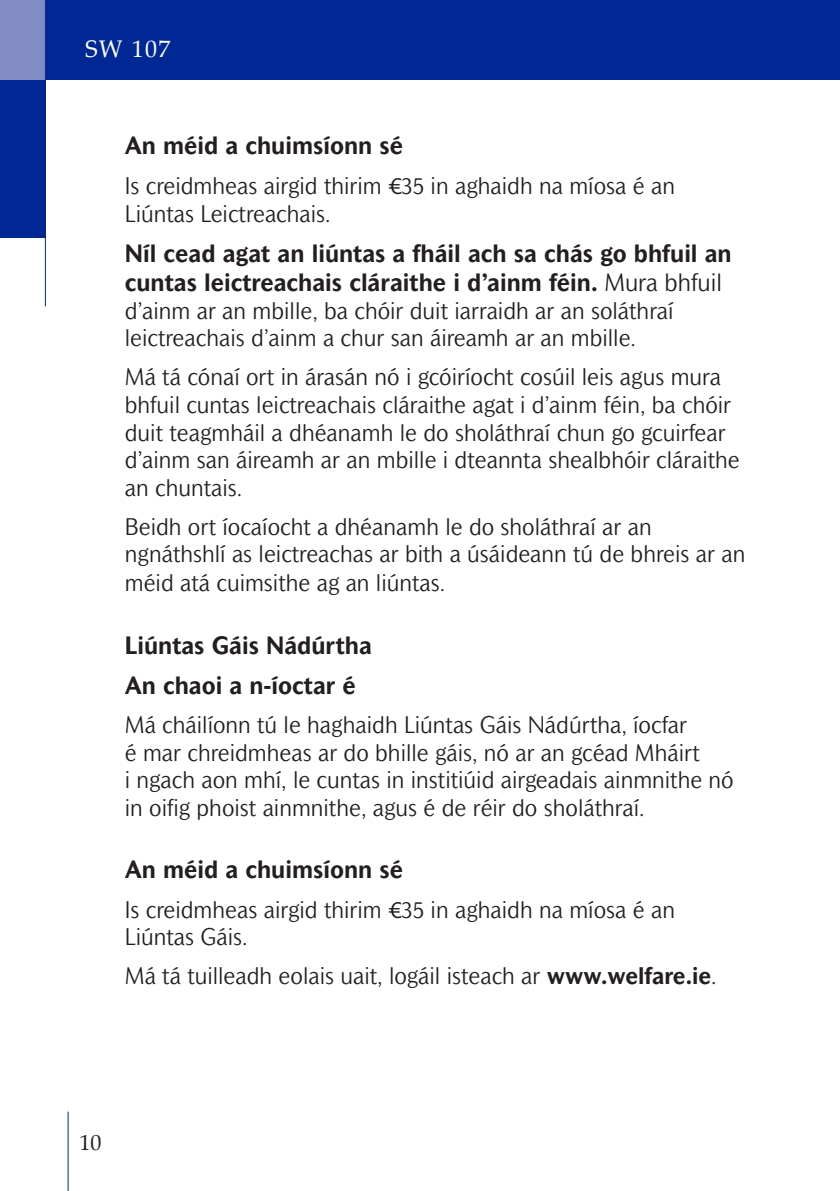
<style>
.page{position:relative;width:840px;height:1191px;background:#fff}
.page>*{position:absolute;margin:0;border:0;box-sizing:border-box;transform-origin:0 0}
.t1{font:700 24px/28.8px "Mahsuri Sans";color:#231f20}
.t2{font:24px "Palatino Linotype";color:#fff}
.t3{font:300 23px/27.6px "Mahsuri Sans";color:#231f20}
.t4{font:22px "Palatino Linotype";color:#231f20}
.s1{font-family:"Meta Standard Life Pro TF Norm";font-weight:400}
.s2{font-weight:300}
.s3{font-weight:700}
</style>
<div class="page">
<div style="left:45px;top:0;width:794px;height:79px;background:#002894"></div>
<div style="left:0;top:79px;width:45px;height:159px;background:#002894"></div>
<hr style="left:68px;top:1111px;width:1px;height:80px;background:#002894">
<div style="left:0;top:0;width:45px;height:79px;background:#828cc4"></div>
<hr style="left:45px;top:0;width:1px;height:306px;background:#002894">
<p class="t2" style="left:85px;top:40px;width:87px">SW 107</p>
<p class="t1" style="left:125px;top:133px;width:279px">An méid a chuimsíonn sé</p>
<p class="t3" style="left:125px;top:173px;width:551px;line-height:28.2px">Is creidmheas airgid thirim <span class="s1">€</span>35 in aghaidh na míosa é an<br>Liúntas Leictreachais.</p>
<p class="t1" style="left:125px;top:241px;width:608px">Níl cead agat an liúntas a fháil ach sa chás go bhfuil an cuntas leictreachais cláraithe i d’ainm féin. <span class="s2">Mura bhfuil</span></p>
<p class="t3" style="left:125px;top:298px;width:550px">d’ainm ar an mbille, ba chóir duit iarraidh ar an soláthraí leictreachais d’ainm a chur san áireamh ar an mbille.</p>
<p class="t3" style="left:125px;top:365px;width:616px">Má tá cónaí ort in árasán nó i gcóiríocht cosúil leis agus mura bhfuil cuntas leictreachais cláraithe agat i d’ainm féin, ba chóir duit teagmháil a dhéanamh le do sholáthraí chun go gcuirfear d’ainm san áireamh ar an mbille i dteannta shealbhóir cláraithe an chuntais.</p>
<p class="t3" style="left:125px;top:514px;width:621px">Beidh ort íocaíocht a dhéanamh le do sholáthraí ar an ngnáthshlí as leictreachas ar bith a úsáideann tú de bhreis ar an méid atá cuimsithe ag an liúntas.</p>
<p class="t1" style="left:125px;top:626px;width:248px;line-height:40.2px">Liúntas Gáis Nádúrtha<br>An chaoi a n-íoctar é</p>
<p class="t3" style="left:125px;top:713px;width:610px">Má cháilíonn tú le haghaidh Liúntas Gáis Nádúrtha, íocfar<br>é mar chreidmheas ar do bhille gáis, nó ar an gcéad Mháirt<br>i ngach aon mhí, le cuntas in institiúid airgeadais ainmnithe nó in oifig phoist ainmnithe, agus é de réir do sholáthraí.</p>
<p class="t1" style="left:125px;top:857px;width:279px">An méid a chuimsíonn sé</p>
<p class="t3" style="left:125px;top:897px;width:551px">Is creidmheas airgid thirim <span class="s1">€</span>35 in aghaidh na míosa é an<br>Liúntas Gáis.</p>
<p class="t3" style="left:125px;top:964px;width:593px">Má tá tuilleadh eolais uait, logáil isteach ar <span class="s3">www.welfare.ie</span>.</p>
<p class="t4" style="left:79px;top:1134px;width:23px">10</p>
</div>
